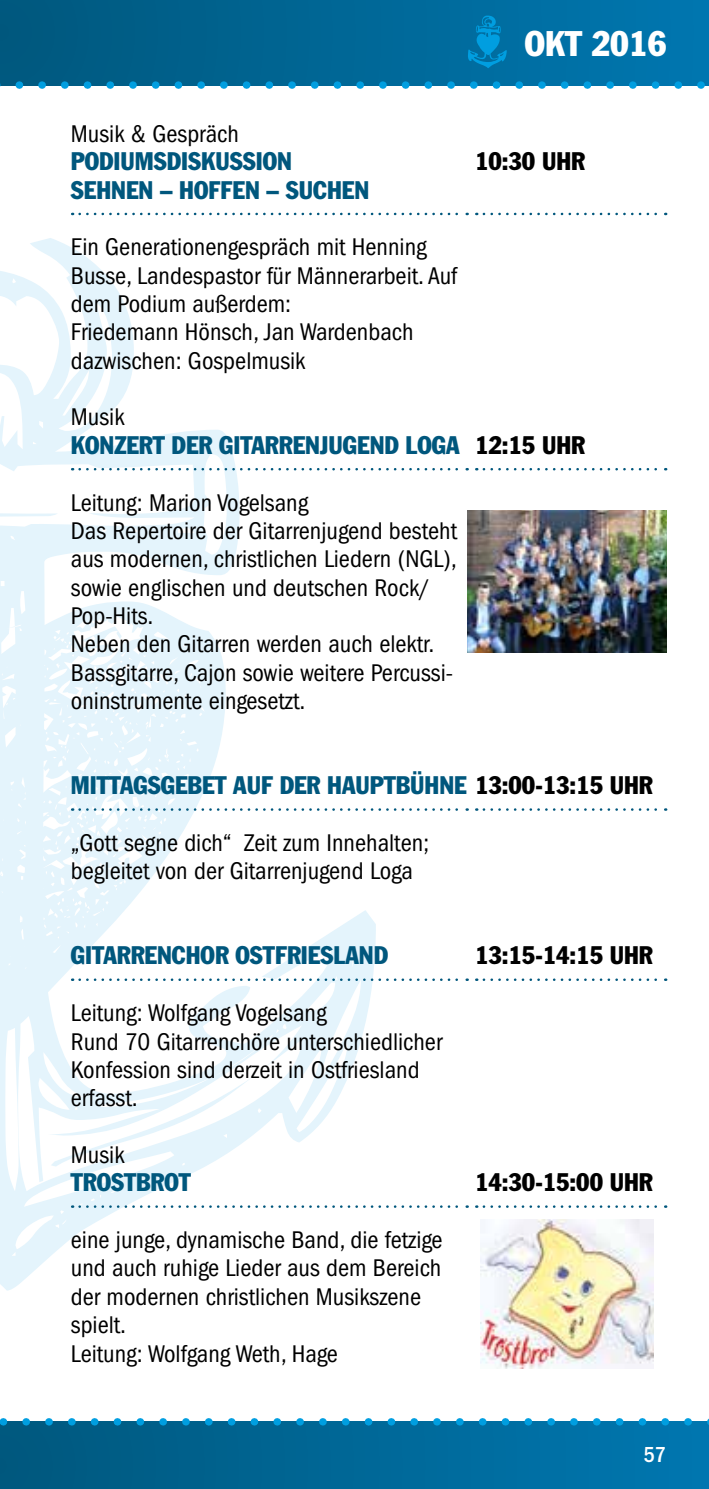
<style>
.page{position:relative;width:709px;height:1489px;background:#fff}
.page>*{position:absolute;margin:0;border:0;box-sizing:border-box;transform-origin:0 0}
.t1{font:condensed 35px "Franklin Gothic";color:#fff}
.t2{font:condensed 25px/28.2px "Franklin Gothic LT";color:#000}
.t3{font:condensed 25px/28.2px "Franklin Gothic";color:#00577d}
.t4{font:condensed 25px "Franklin Gothic";color:#000}
.t5{font:500 condensed 22.5px "Franklin Gothic LT";color:#fff}
.s1{color:#000}
</style>
<div class="page">
<svg style="left:0;top:238px;width:376px;height:1052px"></svg>
<div style="left:0;top:1421px;width:709px;height:67px;background:linear-gradient(to right,#00587e,#0077b0)"></div>
<svg style="left:0;top:1418px;width:709px;height:7px"></svg>
<div style="left:0;top:0;width:709px;height:85px;background:linear-gradient(to right,#00587d,#0077b0)"></div>
<svg style="left:0;top:81px;width:709px;height:8px"></svg>
<svg style="left:484px;top:213px;width:182px;height:2px"></svg>
<svg style="left:484px;top:468px;width:182px;height:2px"></svg>
<svg style="left:484px;top:808px;width:182px;height:2px"></svg>
<svg style="left:484px;top:978px;width:182px;height:2px"></svg>
<svg style="left:484px;top:1205px;width:182px;height:2px"></svg>
<svg style="left:80px;top:213px;width:387px;height:2px"></svg>
<svg style="left:80px;top:468px;width:387px;height:2px"></svg>
<svg style="left:80px;top:808px;width:387px;height:2px"></svg>
<svg style="left:80px;top:978px;width:387px;height:2px"></svg>
<svg style="left:80px;top:1205px;width:387px;height:2px"></svg>
<svg style="left:468px;top:16px;width:39px;height:52px;background:#007fb8"></svg>
<img style="left:468px;top:510px;width:198px;height:142px">
<img style="left:481px;top:1219px;width:172px;height:149px">
<h1 class="t1" style="left:525px;top:22px;width:143px">OKT 2016</h1>
<p class="t2" style="left:71px;top:120px;width:169px">Musik &amp; Gespräch</p>
<p class="t3" style="left:71px;top:147px;width:300px">PODIUMSDISKUSSION<br>SEHNEN – HOFFEN – SUCHEN</p>
<p class="t2" style="left:71px;top:233px;width:388px">Ein Generationengespräch mit Henning Busse, Landespastor für Männerarbeit. Auf dem Podium außerdem:<br>Friedemann Hönsch, Jan Wardenbach dazwischen: Gospelmusik</p>
<p class="t2" style="left:71px;top:403px;width:55px">Musik</p>
<p class="t3" style="left:71px;top:431px;width:390px">KONZERT DER GITARRENJUGEND LOGA</p>
<p class="t2" style="left:71px;top:488px;width:387px">Leitung: Marion Vogelsang<br>Das Repertoire der Gitarrenjugend besteht aus modernen, christlichen Liedern (NGL), sowie englischen und deutschen Rock/ Pop-Hits.<br>Neben den Gitarren werden auch elektr.<br>Bassgitarre, Cajon sowie weitere Percussi&shy;oninstrumente eingesetzt.</p>
<p class="t4" style="left:475px;top:146px;width:112px">10:30 UHR</p>
<p class="t4" style="left:475px;top:429px;width:112px">12:15 UHR</p>
<p class="t3" style="left:71px;top:771px;width:583px">MITTAGSGEBET AUF DER HAUPTBÜHNE <span class="s1">13:00-13:15 UHR</span></p>
<p class="t2" style="left:71px;top:828px;width:360px">„Gott segne dich“ Zeit zum Innehalten; begleitet von der Gitarrenjugend Loga</p>
<p class="t3" style="left:71px;top:941px;width:311px">GITARRENCHOR OSTFRIESLAND</p>
<p class="t2" style="left:71px;top:998px;width:373px">Leitung: Wolfgang Vogelsang<br>Rund 70 Gitarrenchöre unterschiedlicher<br>Konfession sind derzeit in Ostfriesland erfasst.</p>
<p class="t2" style="left:71px;top:1140px;width:55px">Musik</p>
<p class="t3" style="left:71px;top:1168px;width:41px">TROSTB</p>
<p class="t3" style="left:151px;top:1168px;width:29px">ROT</p>
<p class="t2" style="left:71px;top:1225px;width:373px">eine junge, dynamische Band, die fetzige und auch ruhige Lieder aus dem Bereich der modernen christlichen Musikszene spielt.<br>Leitung: Wolfgang Weth, Hage</p>
<p class="t4" style="left:475px;top:940px;width:179px">13:15-14:15 UHR</p>
<p class="t4" style="left:475px;top:1166px;width:179px">14:30-15:00 UHR</p>
<p class="t5" style="left:643px;top:1441px;width:24px">57</p>
</div>
